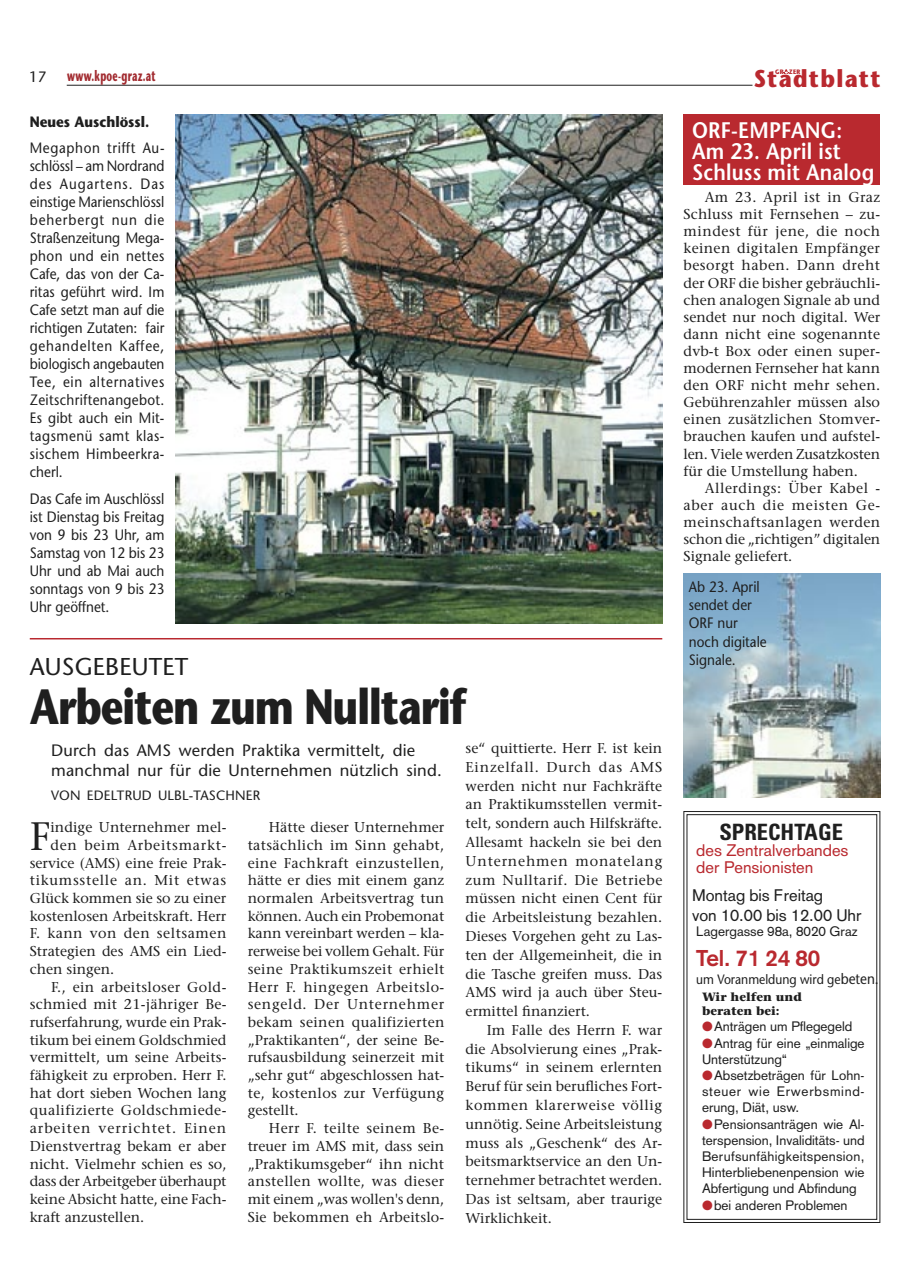
<style>
.page{position:relative;width:910px;height:1276px;background:#fff}
.page>*{position:absolute;margin:0;border:0;box-sizing:border-box;transform-origin:0 0}
.t1{font:700 49.5px "Stone Sans";letter-spacing:-.025em;color:#1f1f1f;scale:.8 1}
.t2{font:39.6px "Stone Serif";color:#1f1f1f}
.t3{font:24.3px "Stone Sans";letter-spacing:.01em;color:#1f1f1f}
.t4{font:700 24.3px "Stone Sans";letter-spacing:.06em;color:#b9292f;scale:.9 1}
.t5{font:600 22.5px/21px "Stone Sans";letter-spacing:.01em;color:#fff;scale:.9 1}
.t6{font:700 condensed 22.5px "Univers";color:#1f1f1f}
.t7{font:700 22.5px "Akzidenz Grotesk";letter-spacing:-.01em;color:#b9292f}
.t8{font:16.5px/19.8px "Stone Sans";letter-spacing:.015em;color:#1f1f1f}
.t9{font:16.5px/19.8px "Akzidenz Grotesk";color:#1f1f1f}
.t10{font:16.5px/16.5px "Akzidenz Grotesk";color:#b9292f}
.t11{font:15px/18px "Stone Sans";color:#1f1f1f;text-align:justify;scale:.9 1}
.t12{font:700 15px "Stone Sans";letter-spacing:.03em;color:#a22b30;scale:.6 1}
.t13{font:700 15px "Stone Sans";color:#1f1f1f;scale:.9 1}
.t14{font:15px "Stone Sans";color:#1f1f1f}
.t15{font:14.25px/18.8px "Stone Serif";color:#1f1f1f;text-align:justify}
.t16{font:14.25px "Stone Serif";letter-spacing:.05em;color:#1f1f1f}
.t17{font:14.25px "Stone Serif";letter-spacing:.03em;color:#1f1f1f}
.t18{font:14.25px "Stone Serif";letter-spacing:.02em;color:#1f1f1f}
.t19{font:14.25px "Stone Serif";letter-spacing:.065em;color:#1f1f1f}
.t20{font:14.25px "Stone Serif";letter-spacing:.025em;color:#1f1f1f}
.t21{font:14.25px "Stone Serif";letter-spacing:.035em;color:#1f1f1f}
.t22{font:13.5px/16.2px "Akzidenz Grotesk";color:#1f1f1f;text-align:justify}
.t23{font:13.5px "Stone Sans";color:#1f1f1f;scale:.9 1}
.t24{font:13.5px "Stone Sans";color:#1f1f1f}
.t25{font:700 12px/14.4px "Stone Serif";color:#1f1f1f}
.t26{font:700 6.45px "Stone Sans";letter-spacing:.06em;color:#b9292f;scale:.9 1}
.s1{font-size:15px}
.s2{color:#b9292f}
</style>
<div class="page">
<hr style="left:67px;top:85px;width:685px;height:1px;background:#1f1f1f">
<svg style="left:783px;top:69px;width:6px;height:5px"></svg>
<hr style="left:30px;top:638px;width:632px;height:1px;background:#b9292f">
<div style="left:683px;top:115px;width:197px;height:70px;background:#b9292f"></div>
<img style="left:683px;top:573px;width:197px;height:225px">
<img style="left:176px;top:115px;width:486px;height:509px">
<svg style="left:683px;top:811px;width:197px;height:412px"></svg>
<p class="t26" style="left:775px;top:67px;width:29px">GRAZER</p>
<p class="t14" style="left:29px;top:67px;width:19px">17</p>
<p class="t12" style="left:67px;top:66px;width:149px">www.kpoe-graz.at</p>
<h3 class="t4" style="left:754px;top:64px;width:142px">Stadtblatt</h3>
<p class="t13" style="left:30px;top:112px;width:134px">Neues Auschlössl.</p>
<p class="t11" style="left:30px;top:139px;width:151px">Megaphon trifft Au&shy;schlössl – am Nordrand des Augartens. Das einstige Marienschlössl beherbergt nun die Straßenzeitung Mega&shy;phon und ein nettes Cafe, das von der Ca&shy;ritas geführt wird. Im Cafe setzt man auf die richtigen Zutaten: fair gehandelten Kaffee, biologisch angebauten Tee, ein alternatives Zeitschriftenangebot.<br>Es gibt auch ein Mit&shy;tagsmenü samt klas&shy;sischem Himbeerkra&shy;cherl.</p>
<p class="t11" style="left:30px;top:489px;width:151px">Das Cafe im Auschlössl ist Dienstag bis Freitag von 9 bis 23 Uhr, am Samstag von 12 bis 23<br>Uhr und ab Mai auch sonntags von 9 bis 23<br>Uhr geöffnet.</p>
<h3 class="t3" style="left:30px;top:651px;width:160px">AUSGEBEUTET</h3>
<h1 class="t1" style="left:30px;top:675px;width:547px">Arbeiten zum Nulltarif</h1>
<p class="t8" style="left:51px;top:740px;width:392px">Durch das AMS werden Praktika vermittelt, die manchmal nur für die Unternehmen nützlich sind.</p>
<p class="t24" style="left:51px;top:787px;width:211px">VON EDELTRUD ULBL-TASCHNER</p>
<p class="t15" style="left:466px;top:738px;width:198px">se“ quittierte. Herr F. ist kein Einzelfall. Durch das AMS werden nicht nur Fachkräfte an Praktikumsstellen vermit&shy;telt, sondern auch Hilfskräfte.<br>Allesamt hackeln sie bei den Unternehmen monatelang zum Nulltarif. Die Betriebe müssen nicht einen Cent für die Arbeitsleistung bezahlen.<br>Dieses Vorgehen geht zu Las&shy;ten der Allgemeinheit, die in die Tasche greifen muss. Das AMS wird ja auch über Steu&shy;ermittel finanziert.</p>
<p class="t15" style="left:466px;top:1020px;width:198px;text-indent:21px">Im Falle des Herrn F. war die Absolvierung eines „Prak&shy;tikums“ in seinem erlernten Beruf für sein berufliches Fort&shy;kommen klarerweise völlig unnötig. Seine Arbeitsleistung muss als „Geschenk“ des Ar&shy;beitsmarktservice an den Un&shy;ternehmer betrachtet werden.<br>Das ist seltsam, aber traurige Wirklichkeit.</p>
<p class="t15" style="left:248px;top:818px;width:198px;line-height:17.7px;text-indent:21px">Hätte dieser Unternehmer tatsächlich im Sinn gehabt, eine Fachkraft einzustellen, hätte er dies mit einem ganz normalen Arbeitsvertrag tun können. Auch ein Probemonat kann vereinbart werden – kla&shy;rerweise bei vollem Gehalt. Für seine Praktikumszeit erhielt Herr F. hingegen Arbeitslo&shy;sengeld. Der Unternehmer bekam seinen qualifizierten „Praktikanten“, der seine Be&shy;rufsausbildung seinerzeit mit „sehr gut“ abgeschlossen hat&shy;te, kostenlos zur Verfügung gestellt.</p>
<p class="t15" style="left:248px;top:1119px;width:198px;line-height:17.7px;text-indent:21px">Herr F. teilte seinem Be&shy;treuer im AMS mit, dass sein „Praktikumsgeber“ ihn nicht anstellen wollte, was dieser mit einem „was wollen's denn, Sie bekommen eh Arbeitslo-</p>
<h2 class="t2" style="left:30px;top:812px;width:22px">F</h2>
<p class="t15" style="left:50px;top:817px;width:178px">indige Unternehmer mel-</p>
<p class="t16" style="left:50px;top:836px;width:178px">den beim Arbeitsmarkt-</p>
<p class="t15" style="left:30px;top:853px;width:198px">service (AMS) eine freie Prak-</p>
<p class="t16" style="left:30px;top:871px;width:198px">tikumsstelle an. Mit etwas</p>
<p class="t15" style="left:30px;top:888px;width:198px">Glück kommen sie so zu einer</p>
<p class="t15" style="left:30px;top:906px;width:198px">kostenlosen Arbeitskraft. Herr</p>
<p class="t21" style="left:30px;top:924px;width:198px">F. kann von den seltsamen</p>
<p class="t15" style="left:30px;top:941px;width:198px">Strategien des AMS ein Lied-</p>
<p class="t15" style="left:30px;top:959px;width:86px">chen singen.</p>
<p class="t20" style="left:51px;top:978px;width:177px">F., ein arbeitsloser Gold-</p>
<p class="t18" style="left:30px;top:995px;width:198px">schmied mit 21-jähriger Be-</p>
<p class="t15" style="left:30px;top:1012px;width:198px">rufserfahrung, wurde ein Prak-</p>
<p class="t15" style="left:30px;top:1030px;width:198px">tikum bei einem Goldschmied</p>
<p class="t15" style="left:30px;top:1048px;width:198px">vermittelt, um seine Arbeits-</p>
<p class="t15" style="left:30px;top:1065px;width:198px">fähigkeit zu erproben. Herr F.</p>
<p class="t15" style="left:30px;top:1083px;width:198px">hat dort sieben Wochen lang</p>
<p class="t17" style="left:30px;top:1101px;width:198px">qualifizierte Goldschmiede-</p>
<p class="t19" style="left:30px;top:1119px;width:198px">arbeiten verrichtet. Einen</p>
<p class="t15" style="left:30px;top:1136px;width:198px">Dienstvertrag bekam er aber</p>
<p class="t15" style="left:30px;top:1154px;width:198px">nicht. Vielmehr schien es so,</p>
<p class="t15" style="left:30px;top:1171px;width:198px">dass der Arbeitgeber überhaupt</p>
<p class="t15" style="left:30px;top:1189px;width:198px">keine Absicht hatte, eine Fach-</p>
<p class="t15" style="left:30px;top:1207px;width:116px">kraft anzustellen.</p>
<h3 class="t5" style="left:692px;top:119px;width:204px">ORF-EMPFANG:<br>Am 23. April ist<br>Schluss mit Analog</h3>
<p class="t15" style="left:683px;top:188px;width:198px;line-height:17.1px;text-indent:21px">Am 23. April ist in Graz Schluss mit Fernsehen – zu&shy;mindest für jene, die noch keinen digitalen Empfänger besorgt haben. Dann dreht der ORF die bisher gebräuchli&shy;chen analogen Signale ab und sendet nur noch digital. Wer dann nicht eine sogenannte dvb-t Box oder einen super&shy;modernen Fernseher hat kann den ORF nicht mehr sehen.<br>Gebührenzahler müssen also einen zusätzlichen Stomver&shy;brauchen kaufen und aufstel&shy;len. Viele werden Zusatzkosten für die Umstellung haben.</p>
<p class="t15" style="left:683px;top:479px;width:198px;line-height:17.1px;text-indent:21px">Allerdings: Über Kabel - aber auch die meisten Ge&shy;meinschaftsanlagen werden schon die „richtigen” digitalen Signale geliefert.</p>
<p class="t11" style="left:689px;top:578px;width:88px;text-align:left">Ab 23. April sendet der<br>ORF nur noch digitale<br>Signale.</p>
<h3 class="t6" style="left:719px;top:818px;width:125px">SPRECHTAGE</h3>
<p class="t10" style="left:696px;top:842px;width:154px">des Zentralverbandes der Pensionisten</p>
<p class="t9" style="left:692px;top:885px;width:171px">Montag bis Freitag<br>von 10.00 bis 12.00 Uhr</p>
<p class="t22" style="left:696px;top:923px;width:163px">Lagergasse 98a, 8020 Graz</p>
<h3 class="t7" style="left:696px;top:944px;width:125px">Tel. 71 24 80</h3>
<p class="t23" style="left:696px;top:971px;width:204px">um Voranmeldung wird ge<span class="s1">beten.</span></p>
<p class="t25" style="left:702px;top:989px;width:101px">Wir helfen und beraten bei:</p>
<p class="t22" style="left:702px;top:1018px;width:152px"><span class="s2">●</span> Anträgen um Pflegegeld</p>
<p class="t22" style="left:702px;top:1034px;width:164px"><span class="s2">●</span> Antrag für eine „einmalige<br>Unterstützung“</p>
<p class="t22" style="left:702px;top:1067px;width:164px"><span class="s2">●</span> Absetzbeträgen für Lohn&shy;steuer wie Erwerbsmind&shy;erung, Diät, usw.</p>
<p class="t22" style="left:702px;top:1115px;width:164px"><span class="s2">●</span> Pensionsanträgen wie Al&shy;terspension, Invaliditäts- und Berufsunfähigkeitspension, Hinterbliebenenpension wie Abfertigung und Abfindung</p>
<p class="t22" style="left:702px;top:1196px;width:147px"><span class="s2">●</span> bei anderen Problemen</p>
</div>
